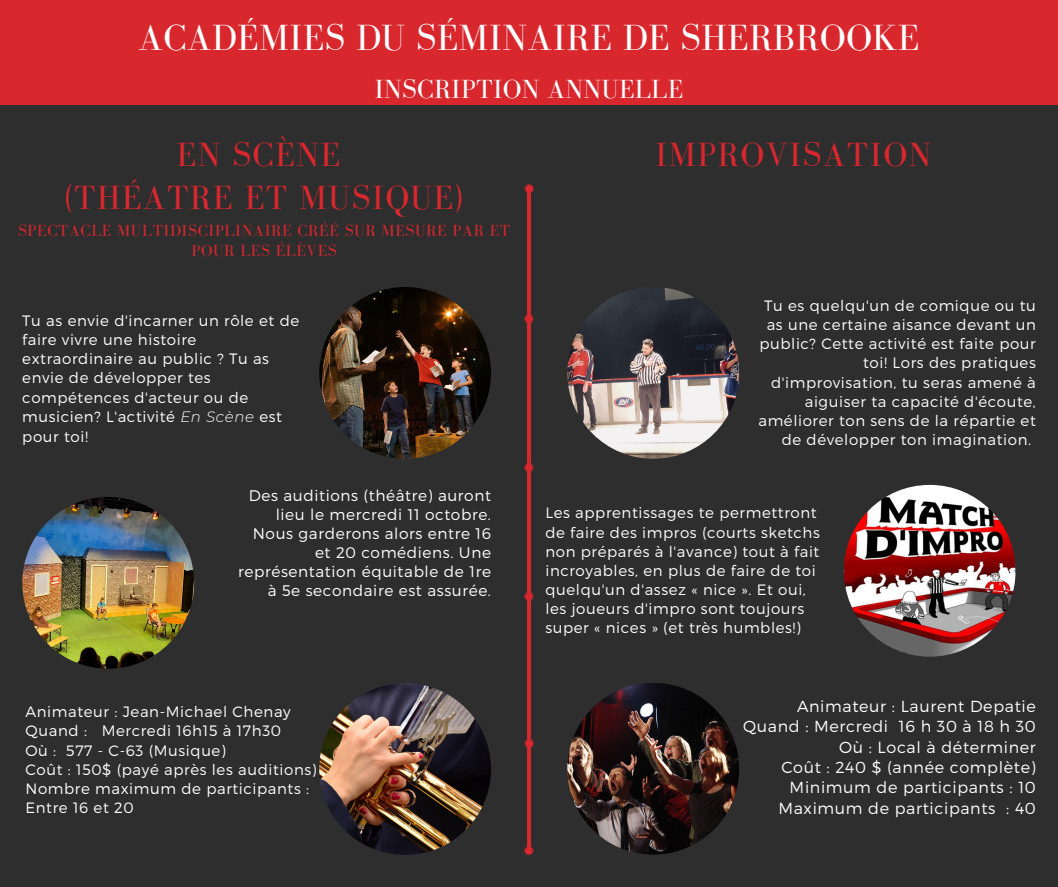
<style>
.page{position:relative;width:1058px;height:887px;background:#fff}
.page>*{position:absolute;margin:0;border:0;box-sizing:border-box;transform-origin:0 0}
.t1{font:37.5px "Bodoni FLF";letter-spacing:.01em;color:#fff}
.t2{font:34.5px "Bodoni FLF";letter-spacing:.04em;color:#d9272e}
.t3{font:27px "Bodoni FLF";letter-spacing:.01em;color:#fff}
.t4{font:16.5px/20.2px "Bodoni FLF";letter-spacing:.04em;color:#d9272e;text-align:center}
.t5{font:300 16.05px "Montserrat";letter-spacing:.04em;color:#fff}
.t6{font:300 15.3px/19.2px "Montserrat";letter-spacing:.04em;color:#fff;text-align:right}
.t7{font:300 15px/19.2px "Montserrat";letter-spacing:.04em;color:#fff}
.s1{font-style:italic}
</style>
<div class="page">
<div style="left:0;top:0;width:1058px;height:886px;background:#d9272e"></div>
<div style="left:0;top:105px;width:1058px;height:781px;background:#2f2e2e"></div>
<img style="left:567px;top:287px;width:172px;height:172px;border-radius:50%">
<img style="left:843px;top:485px;width:172px;height:171px;border-radius:50%">
<img style="left:567px;top:682px;width:172px;height:172px;border-radius:50%">
<hr style="left:528px;top:187px;width:2px;height:660px;background:#d9272e">
<svg style="left:524px;top:184px;width:9px;height:9px"></svg>
<div style="left:525px;top:185px;width:8px;height:8px;background:#d9272e;border-radius:50%"></div>
<svg style="left:524px;top:314px;width:9px;height:9px"></svg>
<div style="left:525px;top:315px;width:8px;height:8px;background:#d9272e;border-radius:50%"></div>
<svg style="left:524px;top:463px;width:9px;height:9px"></svg>
<div style="left:525px;top:463px;width:8px;height:8px;background:#d9272e;border-radius:50%"></div>
<svg style="left:524px;top:592px;width:9px;height:9px"></svg>
<div style="left:525px;top:592px;width:8px;height:8px;background:#d9272e;border-radius:50%"></div>
<svg style="left:524px;top:739px;width:9px;height:9px"></svg>
<div style="left:525px;top:739px;width:8px;height:8px;background:#d9272e;border-radius:50%"></div>
<svg style="left:524px;top:846px;width:9px;height:9px"></svg>
<div style="left:525px;top:846px;width:8px;height:8px;background:#d9272e;border-radius:50%"></div>
<img style="left:319px;top:287px;width:172px;height:172px;border-radius:50%">
<img style="left:22px;top:497px;width:172px;height:171px;border-radius:50%">
<img style="left:319px;top:683px;width:172px;height:172px;border-radius:50%">
<p class="t1" style="left:138px;top:17px;width:782px">ACADÉMIES DU SÉMINAIRE DE SHERBROOKE</p>
<p class="t3" style="left:374px;top:75px;width:310px">INSCRIPTION ANNUELLE</p>
<p class="t2" style="left:177px;top:136px;width:165px">EN SCÈNE</p>
<p class="t2" style="left:65px;top:178px;width:399px">(THÉATRE ET MUSIQUE)</p>
<p class="t4" style="left:18px;top:220px;width:493px">SPECTACLE MULTIDISCIPLINAIRE CRÉÉ SUR MESURE PAR ET<br>POUR LES ÉLÈVES</p>
<p class="t2" style="left:655px;top:136px;width:278px">IMPROVISATION</p>
<p class="t7" style="left:22px;top:310px;width:278px">Tu as envie d'incarner un rôle et de faire vivre une histoire extraordinaire au public ? Tu as envie de développer tes compétences d'acteur ou de musicien? L'activité <span class="s1">En Scène</span> est pour toi!</p>
<p class="t6" style="left:238px;top:485px;width:254px">Des auditions (théâtre) auront lieu le mercredi 11 octobre.<br>Nous garderons alors entre 16 et 20 comédiens. Une représentation équitable de 1re à 5e secondaire est assurée.</p>
<p class="t7" style="left:26px;top:701px;width:267px">Animateur : Jean-Michael Chenay</p>
<p class="t7" style="left:26px;top:720px;width:257px">Quand : Mercredi 16h15 à 17h30</p>
<p class="t7" style="left:26px;top:739px;width:202px">Où : 577 - C-63 (Musique)</p>
<p class="t7" style="left:26px;top:759px;width:293px">Coût : 150$ (payé après les auditions)</p>
<p class="t7" style="left:26px;top:778px;width:285px">Nombre maximum de participants :<br>Entre 16 et 20</p>
<p class="t7" style="left:764px;top:295px;width:273px">Tu es quelqu'un de comique ou tu</p>
<p class="t7" style="left:766px;top:314px;width:271px">as une certaine aisance devant un</p>
<p class="t7" style="left:759px;top:333px;width:278px">public? Cette activité est faite pour</p>
<p class="t7" style="left:863px;top:352px;width:174px">toi! Lors des pratiques</p>
<p class="t7" style="left:771px;top:372px;width:266px">d'improvisation, tu seras amené à</p>
<p class="t7" style="left:804px;top:391px;width:232px">aiguiser ta capacité d'écoute,</p>
<p class="t7" style="left:758px;top:410px;width:279px">améliorer ton sens de la répartie et</p>
<p class="t7" style="left:781px;top:429px;width:251px">de développer ton imagination.</p>
<p class="t7" style="left:545px;top:502px;width:276px">Les apprentissages te permettront de faire des impros (courts sketchs non préparés à l'avance) tout à fait incroyables, en plus de faire de toi quelqu'un d'assez « nice ». Et oui, les joueurs d'impro sont toujours super « nices » (et très humbles!)</p>
<p class="t5" style="left:797px;top:695px;width:240px">Animateur : Laurent Depatie</p>
<p class="t5" style="left:743px;top:716px;width:294px">Quand : Mercredi 16 h 30 à 18 h 30</p>
<p class="t5" style="left:839px;top:736px;width:198px">Où : Local à déterminer</p>
<p class="t5" style="left:781px;top:756px;width:256px">Coût : 240 $ (année complète)</p>
<p class="t5" style="left:789px;top:777px;width:248px">Minimum de participants : 10</p>
<p class="t5" style="left:778px;top:797px;width:259px">Maximum de participants : 40</p>
</div>
